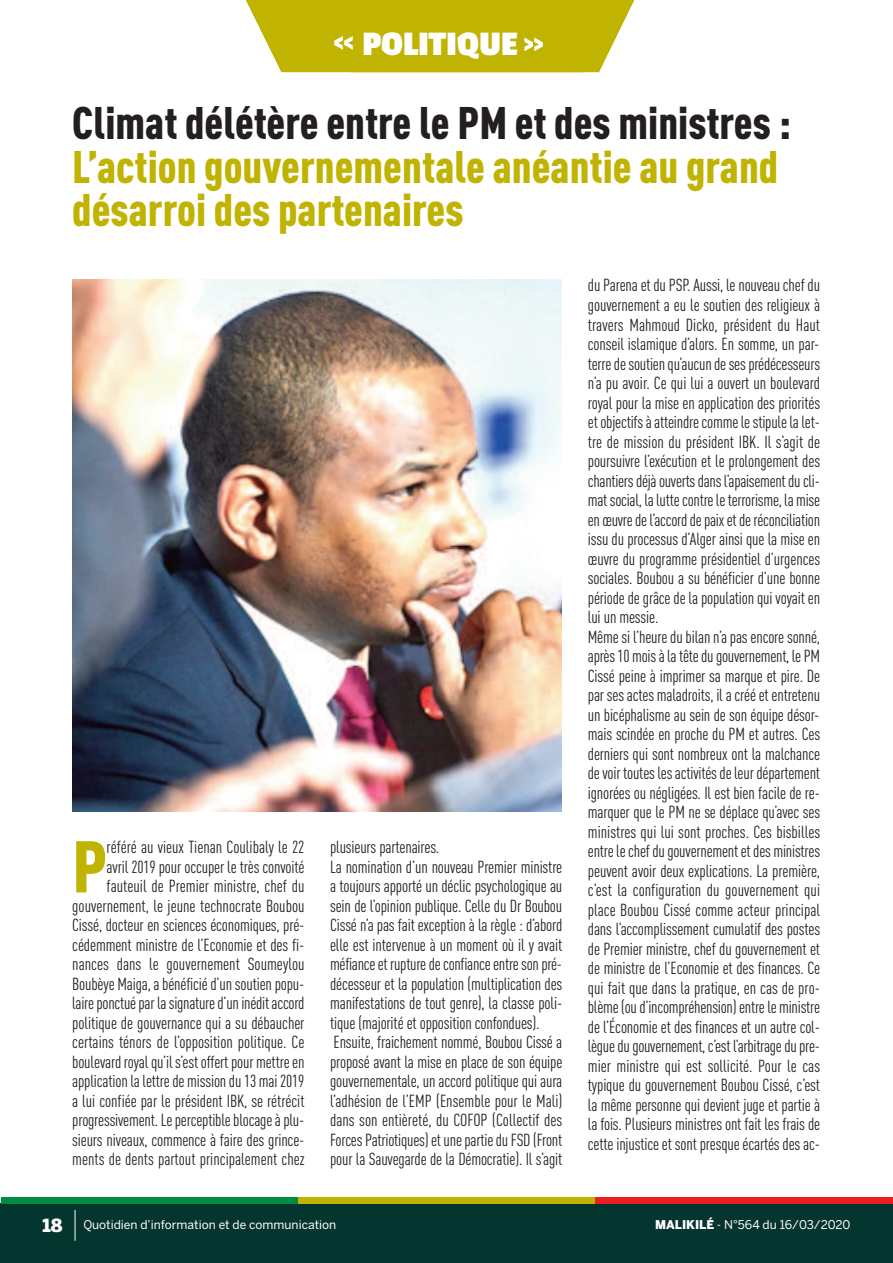
<style>
.page{position:relative;width:893px;height:1263px;background:#fff}
.page>*{position:absolute;margin:0;border:0;box-sizing:border-box;transform-origin:0 0}
.t1{font:900 condensed 72px "DIN Pro";color:#c0b301}
.t2{font:900 condensed 45px/43.5px "DIN Pro";color:#c0b301}
.t3{font:900 condensed 45px "DIN Pro";color:#231f20}
.t4{font:700 36px "Passion One";color:#fff}
.t5{font:condensed 17.25px/19.5px "DIN Pro";letter-spacing:-.01em;color:#231f20}
.t6{font:12px "Benton Sans";color:#fff}
.s1{font-weight:900;font-size:18px}
.s2{font-weight:900}
</style>
<div class="page">
<div style="left:1px;top:1203px;width:892px;height:60px;background:#05352f"></div>
<div style="left:1px;top:1197px;width:297px;height:6px;background:#008b43"></div>
<div style="left:298px;top:1197px;width:298px;height:6px;background:#c0b301"></div>
<div style="left:596px;top:1197px;width:297px;height:6px;background:#ee1d23"></div>
<hr style="left:75px;top:1210px;width:1px;height:31px;background:#fff">
<svg style="left:246px;top:0;width:388px;height:72px;background:#c6ba1a"></svg>
<img style="left:72px;top:279px;width:490px;height:532px">
<h3 class="t4" style="left:362px;top:25px;width:157px">POLITIQUE</h3>
<h2 class="t3" style="left:72px;top:107px;width:720px">Climat délétère entre le PM et des ministres :</h2>
<h2 class="t2" style="left:72px;top:149px;width:708px">L’action gouvernementale anéantie au grand désarroi des partenaires</h2>
<p class="t5" style="left:72px;top:839px;width:234px;text-align:right">référé au vieux Tienan Coulibaly le 22<br>avril 2019 pour occuper le très convoité fauteuil de Premier ministre, chef du gouvernement, le jeune technocrate Boubou Cissé, docteur en sciences économiques, pré&shy;cédemment ministre de l’Economie et des fi&shy;nances dans le gouvernement Soumeylou Boubèye Maiga, a bénéficié d’un soutien popu&shy;laireponctuépar lasignatured’uninéditaccord politique de gouvernance qui a su débaucher certains ténors de l’opposition politique. Ce boulevard royal qu’il s’est offert pour mettre en application la lettre de mission du 13 mai 2019 a lui confiée par le président IBK, se rétrécit progressivement.Leperceptibleblocageàplu&shy;sieurs niveaux, commence à faire des grince&shy;ments de dents partout principalement chez</p>
<p class="t5" style="left:330px;top:839px;width:234px">plusieurs partenaires.<br>La nomination d’un nouveau Premier ministre a toujours apporté un déclic psychologique au sein de l’opinion publique. Celle du Dr Boubou Cissé n’a pas fait exception à la règle : d’abord elle est intervenue à un moment où il y avait méfianceet rupturedeconfianceentresonpré&shy;décesseur et la population (multiplication des manifestations de tout genre), la classe poli&shy;tique (majorité et opposition confondues).<br>Ensuite, fraichement nommé, Boubou Cissé a proposé avant la mise en place de son équipe gouvernementale, un accord politique qui aura l’adhésion de l’EMP (Ensemble pour le Mali) dans son entièreté, du COFOP (Collectif des Forces Patriotiques)etunepartieduFSD (Front pour la Sauvegarde de la Démocratie). Il s’agit</p>
<h1 class="t1" style="left:72px;top:841px;width:37px">P</h1>
<p class="t5" style="left:588px;top:277px;width:234px">du Parena et du PSP. Aussi, le nouveau chef du gouvernement a eu le soutien des religieux à travers Mahmoud Dicko, président du Haut conseil islamique d’alors. En somme, un par&shy;terredesoutienqu’aucundesesprédécesseurs n’a pu avoir. Ce qui lui a ouvert un boulevard royal pour la mise en application des priorités etobjectifsàatteindrecommelestipulelalet&shy;tre de mission du président IBK. Il s’agit de poursuivre l’exécution et le prolongement des chantiersdéjàouvertsdansl’apaisementducli&shy;matsocial, laluttecontreleterrorisme, lamise enœuvredel’accorddepaixetderéconciliation issu du processus d’Alger ainsi que la mise en œuvre du programme présidentiel d’urgences sociales. Boubou a su bénéficier d’une bonne période de grâce de la population qui voyait en lui un messie.<br>Même si l’heure du bilan n’a pas encore sonné, après10moisàlatêtedugouvernement, le PM Cissé peine à imprimer sa marque et pire. De par ses actes maladroits, il a créé et entretenu un bicéphalisme au sein de son équipe désor&shy;mais scindée en proche du PM et autres. Ces derniers qui sont nombreux ont la malchance devoir touteslesactivitésdeleurdépartement ignorées ou négligées. Il est bien facile de re&shy;marquer que le PM ne se déplace qu’avec ses ministres qui lui sont proches. Ces bisbilles entrelechefdugouvernementetdesministres peuvent avoir deux explications. La première, c’est la configuration du gouvernement qui place Boubou Cissé comme acteur principal dans l’accomplissement cumulatif des postes de Premier ministre, chef du gouvernement et de ministre de l’Economie et des finances. Ce qui fait que dans la pratique, en cas de pro&shy;blème(oud’incompréhension)entreleministre de l’Économie et des finances et un autre col&shy;lèguedugouvernement,c’est l’arbitragedupre&shy;mier ministre qui est sollicité. Pour le cas typique du gouvernement Boubou Cissé, c’est la même personne qui devient juge et partie à la fois. Plusieurs ministres ont fait les frais de cette injustice et sont presque écartés des ac-</p>
<p class="t6" style="left:43px;top:1218px;width:295px"><span class="s1">18</span> Quotidien d’information et de communication</p>
<p class="t6" style="left:655px;top:1218px;width:197px"><span class="s2">MALIKILÉ</span> - N°564 du 16/03/2020</p>
</div>
